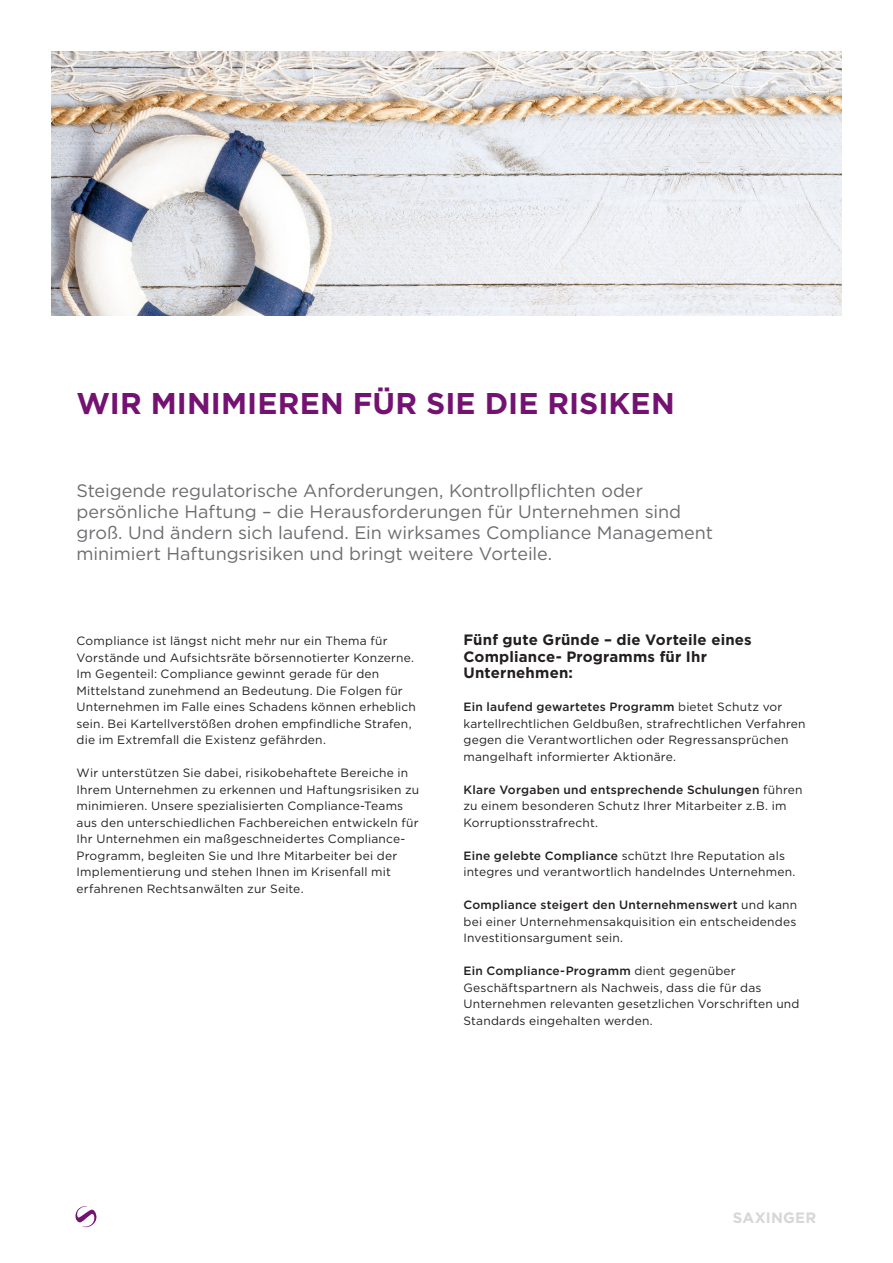
<style>
.page{position:relative;width:893px;height:1263px;background:#fff}
.page>*{position:absolute;margin:0;border:0;box-sizing:border-box;transform-origin:0 0}
._2022_Überschrift{font:700 30px "Gotham";color:#741272}
.Überschrift{font:18px/21px "Gotham";color:#6c6d70}
.Subtitel{font:700 15px/16.5px "Gotham";letter-spacing:.01em;color:#231f20}
.t1{font:700 15px "Gotham";letter-spacing:.015em;color:#d6d7d9}
.pre-Text{font:12px/16.5px "Gotham";letter-spacing:.015em;color:#231f20}
.s1{font-weight:500}
</style>
<div class="page">
<svg style="left:75px;top:1206px;width:22px;height:21px"></svg>
<img style="left:51px;top:51px;width:791px;height:264px">
<p class="_2022_Überschrift" style="left:77px;top:384px;width:600px">WIR MINIMIEREN FÜR SIE DIE RISIKEN</p>
<p class="Überschrift" style="left:77px;top:479px;width:638px">Steigende regulatorische Anforderungen, Kontrollpflichten oder persönliche Haftung – die Herausforderungen für Unternehmen sind groß. Und ändern sich laufend. Ein wirksames Compliance Management minimiert Haftungsrisiken und bringt weitere Vorteile.</p>
<p class="pre-Text" style="left:77px;top:632px;width:341px">Compliance ist längst nicht mehr nur ein Thema für Vorstände und Aufsichtsräte börsennotierter Konzerne.<br>Im Gegenteil: Compliance gewinnt gerade für den Mittelstand zunehmend an Bedeutung. Die Folgen für Unternehmen im Falle eines Schadens können erheblich sein. Bei Kartellverstößen drohen empfindliche Strafen, die im Extremfall die Existenz gefährden.</p>
<p class="pre-Text" style="left:77px;top:764px;width:344px">Wir unterstützen Sie dabei, risikobehaftete Bereiche in Ihrem Unternehmen zu erkennen und Haftungsrisiken zu minimieren. Unsere spezialisierten Compliance-Teams aus den unterschiedlichen Fachbereichen entwickeln für Ihr Unternehmen ein maßgeschneidertes Compliance-Programm, begleiten Sie und Ihre Mitarbeiter bei der Implementierung und stehen Ihnen im Krisenfall mit erfahrenen Rechtsanwälten zur Seite.</p>
<p class="Subtitel" style="left:463px;top:631px;width:290px">Fünf gute Gründe – die Vorteile eines<br>Compliance- Programms für Ihr<br>Unternehmen:</p>
<p class="pre-Text" style="left:463px;top:698px;width:344px"><span class="s1">Ein laufend gewartetes Programm</span> bietet Schutz vor kartellrechtlichen Geldbußen, strafrechtlichen Verfahren gegen die Verantwortlichen oder Regressansprüchen mangelhaft informierter Aktionäre.</p>
<p class="pre-Text" style="left:463px;top:781px;width:341px"><span class="s1">Klare Vorgaben und entsprechende Schulungen</span> führen zu einem besonderen Schutz Ihrer Mitarbeiter z.B. im<br>Korruptionsstrafrecht.</p>
<p class="pre-Text" style="left:463px;top:847px;width:334px"><span class="s1">Eine gelebte Compliance</span> schützt Ihre Reputation als integres und verantwortlich handelndes Unternehmen.</p>
<p class="pre-Text" style="left:463px;top:896px;width:335px;text-align:justify"><span class="s1">Compliance steigert den Unternehmenswert</span> und kann bei einer Unternehmensakquisition ein entscheidendes Investitionsargument sein.</p>
<p class="pre-Text" style="left:463px;top:962px;width:338px"><span class="s1">Ein Compliance-Programm</span> dient gegenüber Geschäftspartnern als Nachweis, dass die für das Unternehmen relevanten gesetzlichen Vorschriften und Standards eingehalten werden.</p>
<p class="t1" style="left:733px;top:1207px;width:85px">SAXINGER</p>
</div>
